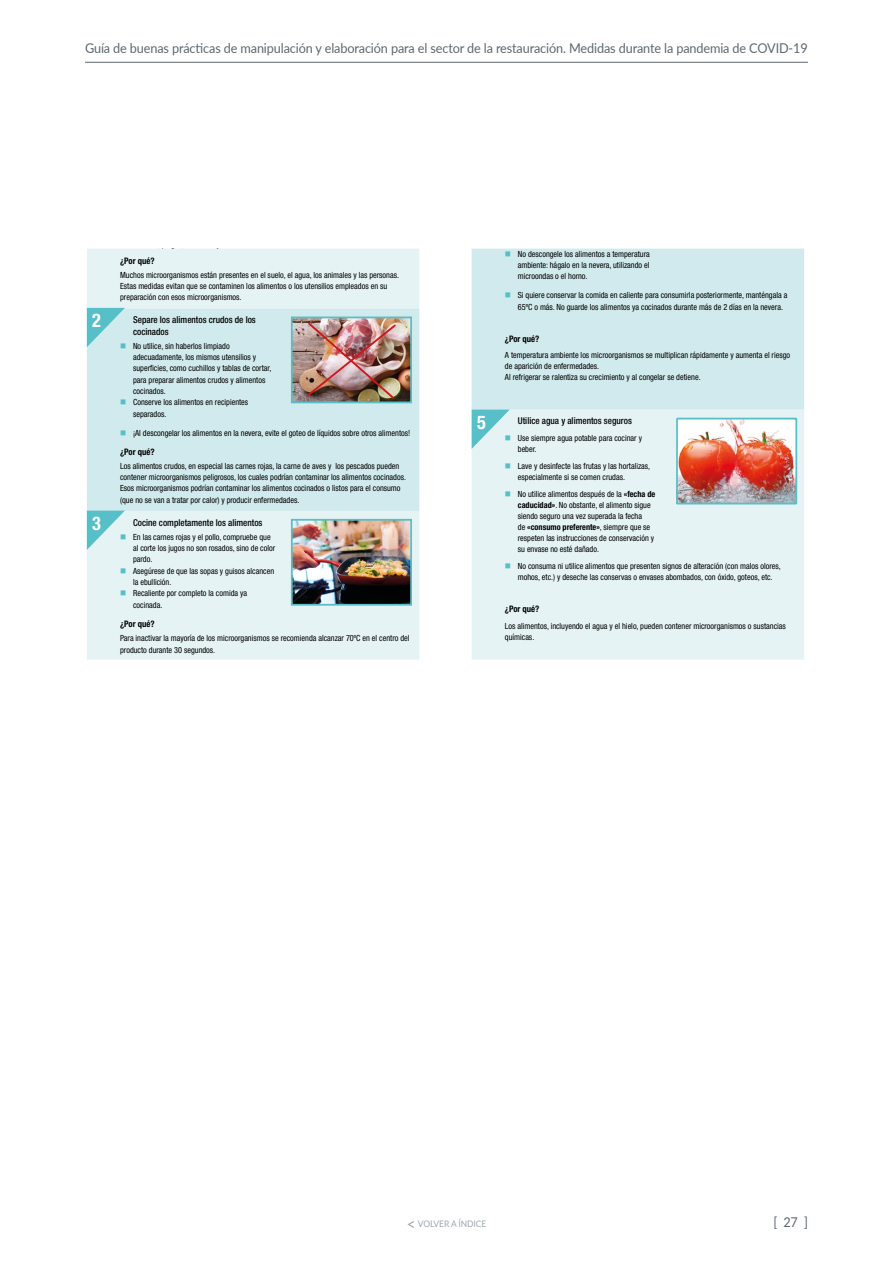
<style>
.page{position:relative;width:893px;height:1263px;background:#fff}
.page>*{position:absolute;margin:0;border:0;box-sizing:border-box;transform-origin:0 0}
.t1{font:700 condensed 18.9px "Helvetica Neue LT Std";color:#fff}
.t2{font:13.5px "Lato";letter-spacing:-.01em;color:#5d686e;scale:.94 1}
.t3{font:500 condensed 9.45px/11.4px "Helvetica Neue LT Std";color:#000}
.t4{font:700 condensed 9px "Helvetica Neue LT Std";color:#000}
.t5{font:9px "Lato";letter-spacing:-.01em;color:#9ea7ad;scale:.94 1}
.t6{font:condensed 8.55px/11.2px "Helvetica Neue LT Std";color:#000}
.s1{font-weight:700}
.s2{font-size:16.5px}
</style>
<div class="page">
<hr style="left:85px;top:62px;width:723px;height:1px;background:#5d686e">
<div style="left:87px;top:249px;width:332px;height:411px;background:#e5f3f5"></div>
<div style="left:87px;top:308px;width:332px;height:203px;background:#d1eaed"></div>
<img style="left:294px;top:320px;width:115px;height:80px">
<div style="left:291px;top:317px;width:121px;height:86px;border:2px solid #57bfc7"></div>
<img style="left:294px;top:522px;width:115px;height:81px">
<div style="left:291px;top:519px;width:121px;height:87px;border:2px solid #57bfc7"></div>
<div style="left:472px;top:249px;width:332px;height:161px;background:#d1eaed"></div>
<div style="left:472px;top:410px;width:332px;height:250px;background:#e5f3f5"></div>
<img style="left:679px;top:421px;width:115px;height:80px">
<div style="left:676px;top:418px;width:121px;height:86px;border:2px solid #57bfc7"></div>
<img style="left:305px;top:321px;width:92px;height:80px">
<svg style="left:87px;top:308px;width:39px;height:40px;background:#97d5db"></svg>
<svg style="left:121px;top:400px;width:5px;height:5px"></svg>
<svg style="left:121px;top:430px;width:5px;height:5px"></svg>
<svg style="left:87px;top:511px;width:39px;height:39px;background:#a1dade"></svg>
<svg style="left:121px;top:568px;width:5px;height:5px"></svg>
<svg style="left:121px;top:591px;width:5px;height:5px"></svg>
<svg style="left:506px;top:252px;width:4px;height:5px"></svg>
<svg style="left:506px;top:293px;width:4px;height:5px"></svg>
<svg style="left:472px;top:409px;width:38px;height:40px;background:#a0d9de"></svg>
<svg style="left:506px;top:463px;width:4px;height:5px"></svg>
<svg style="left:506px;top:492px;width:4px;height:5px"></svg>
<svg style="left:506px;top:564px;width:4px;height:5px"></svg>
<h2 class="t2" style="left:85px;top:39px;width:770px">Guía de buenas prácticas de manipulación y elaboración para el sector de la restauración. Medidas durante la pandemia de COVID-19</h2>
<h1 class="t1" style="left:92px;top:309px;width:10px">2</h1>
<h1 class="t1" style="left:92px;top:511px;width:10px">3</h1>
<p class="t4" style="left:120px;top:255px;width:36px">¿Por qué?</p>
<p class="t6" style="left:120px;top:269px;width:280px">Muchos microorganismos están presentes en el suelo, el agua, los animales y las personas.<br>Estas medidas evitan que se contaminen los alimentos o los utensilios empleados en su preparación con esos microorganismos.</p>
<p class="t3" style="left:133px;top:314px;width:124px">Separe los alimentos crudos de los cocinados</p>
<p class="t6" style="left:133px;top:340px;width:140px">No utilice, sin haberlos limpiado adecuadamente, los mismos utensilios y superficies, como cuchillos y tablas de cortar, para preparar alimentos crudos y alimentos cocinados.<br>Conserve los alimentos en recipientes separados.</p>
<p class="t6" style="left:133px;top:427px;width:279px">¡Al descongelar los alimentos en la nevera, evite el goteo de líquidos sobre otros alimentos!</p>
<p class="t4" style="left:120px;top:446px;width:36px">¿Por qué?</p>
<p class="t6" style="left:120px;top:460px;width:287px">Los alimentos crudos, en especial las carnes rojas, la carne de aves y los pescados pueden contener microorganismos peligrosos, los cuales podrían contaminar los alimentos cocinados.<br>Esos microorganismos podrían contaminar los alimentos cocinados o listos para el consumo (que no se van a tratar por calor) y producir enfermedades.</p>
<p class="t3" style="left:133px;top:516px;width:131px">Cocine completamente los alimentos</p>
<p class="t6" style="left:133px;top:531px;width:144px">En las carnes rojas y el pollo, compruebe que al corte los jugos no son rosados, sino de color pardo.<br>Asegúrese de que las sopas y guisos alcancen la ebullición.<br>Recaliente por completo la comida ya cocinada.</p>
<p class="t4" style="left:120px;top:619px;width:36px">¿Por qué?</p>
<p class="t6" style="left:120px;top:633px;width:291px">Para inactivar la mayoría de los microorganismos se recomienda alcanzar 70ºC en el centro del producto durante 30 segundos.</p>
<h1 class="t1" style="left:477px;top:410px;width:10px">5</h1>
<p class="t6" style="left:518px;top:249px;width:133px;line-height:10.8px;text-align:justify">No descongele los alimentos a temperatura ambiente: hágalo en la nevera, utilizando el microondas o el horno.</p>
<p class="t6" style="left:518px;top:290px;width:271px">Si quiere conservar la comida en caliente para consumirla posteriormente, manténgala a<br>65ºC o más. No guarde los alimentos ya cocinados durante más de 2 días en la nevera.</p>
<p class="t4" style="left:505px;top:333px;width:36px">¿Por qué?</p>
<p class="t6" style="left:505px;top:349px;width:287px;line-height:10.8px">A temperatura ambiente los microorganismos se multiplican rápidamente y aumenta el riesgo de aparición de enfermedades.<br>Al refrigerar se ralentiza su crecimiento y al congelar se detiene.</p>
<p class="t3" style="left:518px;top:415px;width:116px">Utilice agua y alimentos seguros</p>
<p class="t6" style="left:518px;top:432px;width:126px;line-height:10.8px">Use siempre agua potable para cocinar y beber.</p>
<p class="t6" style="left:518px;top:461px;width:134px;line-height:10.8px">Lave y desinfecte las frutas y las hortalizas, especialmente si se comen crudas.</p>
<p class="t6" style="left:518px;top:489px;width:139px;line-height:10.8px">No utilice alimentos después de la <span class="s1">«fecha de caducidad»</span>. No obstante, el alimento sigue siendo seguro una vez superada la fecha<br>de <span class="s1">«consumo preferente»</span>, siempre que se respeten las instrucciones de conservación y su envase no esté dañado.</p>
<p class="t6" style="left:518px;top:561px;width:264px;line-height:10.8px">No consuma ni utilice alimentos que presenten signos de alteración (con malos olores, mohos, etc.) y deseche las conservas o envases abombados, con óxido, goteos, etc.</p>
<p class="t4" style="left:505px;top:604px;width:36px">¿Por qué?</p>
<p class="t6" style="left:505px;top:620px;width:282px;line-height:10.8px">Los alimentos, incluyendo el agua y el hielo, pueden contener microorganismos o sustancias químicas.</p>
<p class="t5" style="left:407px;top:1217px;width:86px"><span class="s2">&lt;</span> VOLVER A ÍNDICE</p>
<h2 class="t2" style="left:773px;top:1212px;width:38px">[ 27 ]</h2>
</div>
